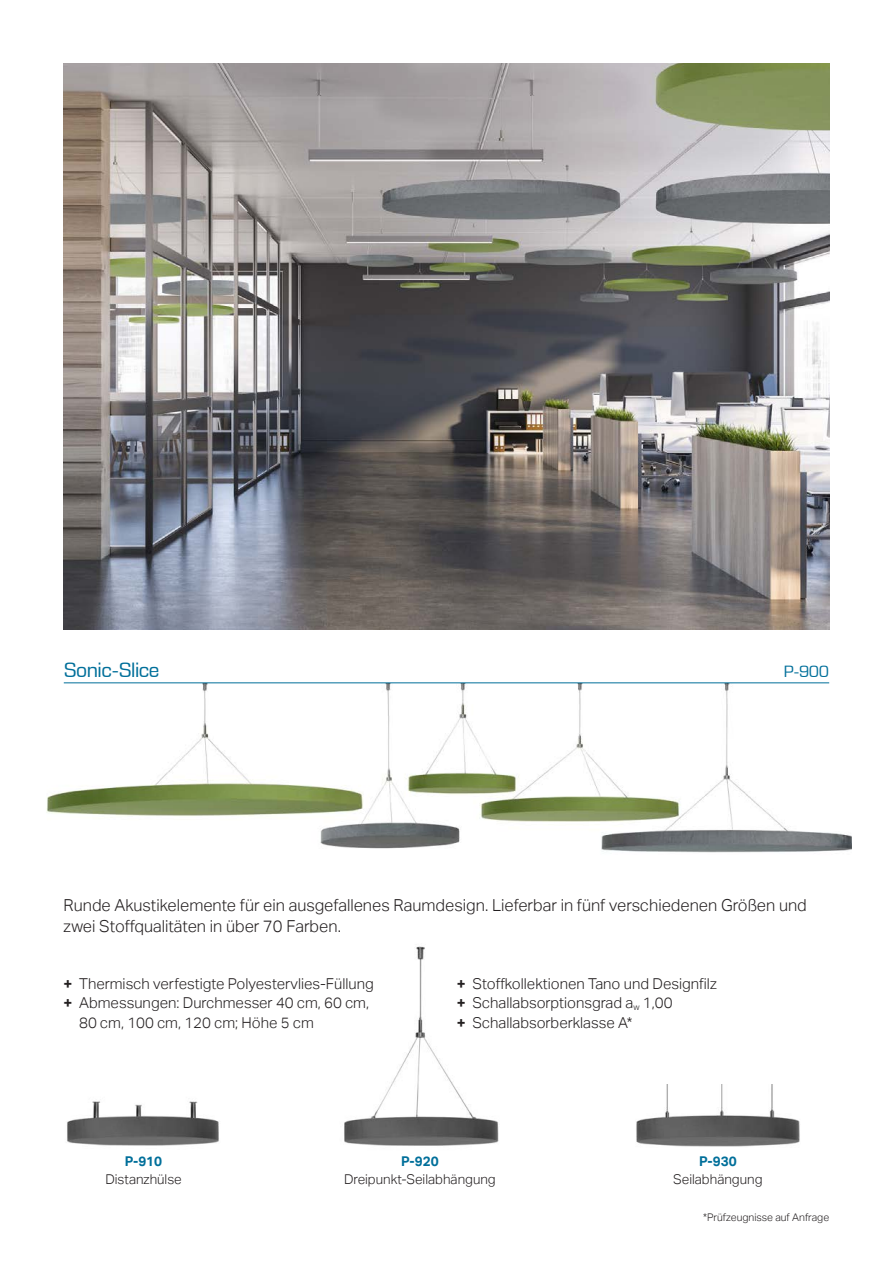
<style>
.page{position:relative;width:893px;height:1263px;background:#fff}
.page>*{position:absolute;margin:0;border:0;box-sizing:border-box;transform-origin:0 0}
.t1{font:21px "Eurostile Next W1 G";letter-spacing:-.025em;color:#006f9a}
.t2{font:300 16.5px/21px "Aktiv Grotesk";color:#231f20}
.t3{font:16.5px "Eurostile Next W1 G";color:#006f9a}
.t4{font:300 15px/19.5px "Aktiv Grotesk";color:#231f20}
.t5{font:300 13.5px "Aktiv Grotesk";color:#231f20}
.t6{font:700 13.5px "Aktiv Grotesk";color:#006f9a}
.t7{font:300 10.5px "Aktiv Grotesk";color:#231f20}
.s1{font-weight:700}
</style>
<div class="page">
<img style="left:344px;top:946px;width:155px;height:200px">
<img style="left:46px;top:683px;width:805px;height:170px">
<img style="left:64px;top:64px;width:765px;height:565px">
<img style="left:67px;top:1101px;width:152px;height:45px">
<img style="left:636px;top:1084px;width:164px;height:63px">
<hr style="left:64px;top:682px;width:765px;height:1px;background:#006f9a">
<h1 class="t1" style="left:64px;top:657px;width:97px">Sonic-Slice</h1>
<p class="t3" style="left:784px;top:661px;width:47px">P-900</p>
<p class="t2" style="left:64px;top:894px;width:745px">Runde Akustikelemente für ein ausgefallenes Raumdesign. Lieferbar in fünf verschiedenen Größen und zwei Stoffqualitäten in über 70 Farben.</p>
<p class="t4" style="left:64px;top:974px;width:312px"><span class="s1">+</span> Thermisch verfestigte Polyestervlies-Füllung</p>
<p class="t4" style="left:64px;top:993px;width:307px"><span class="s1">+</span> Abmessungen: Durchmesser 40 cm, 60 cm,</p>
<p class="t4" style="left:79px;top:1013px;width:236px">80 cm, 100 cm, 120 cm; Höhe 5 cm</p>
<p class="t4" style="left:457px;top:974px;width:261px"><span class="s1">+</span> Stoffkollektionen Tano und Designfilz <span class="s1">+</span> Schallabsorptionsgrad а<sub>w</sub> 1,00<br><span class="s1">+</span> Schallabsorberklasse A*</p>
<p class="t6" style="left:125px;top:1154px;width:39px">P-910</p>
<p class="t5" style="left:105px;top:1172px;width:78px">Distanzhülse</p>
<p class="t6" style="left:401px;top:1154px;width:39px">P-920</p>
<p class="t5" style="left:344px;top:1172px;width:153px">Dreipunkt-Seilabhängung</p>
<p class="t6" style="left:699px;top:1154px;width:39px">P-930</p>
<p class="t5" style="left:673px;top:1172px;width:91px">Seilabhängung</p>
<p class="t7" style="left:703px;top:1211px;width:127px">*Prüfzeugnisse auf Anfrage</p>
</div>
